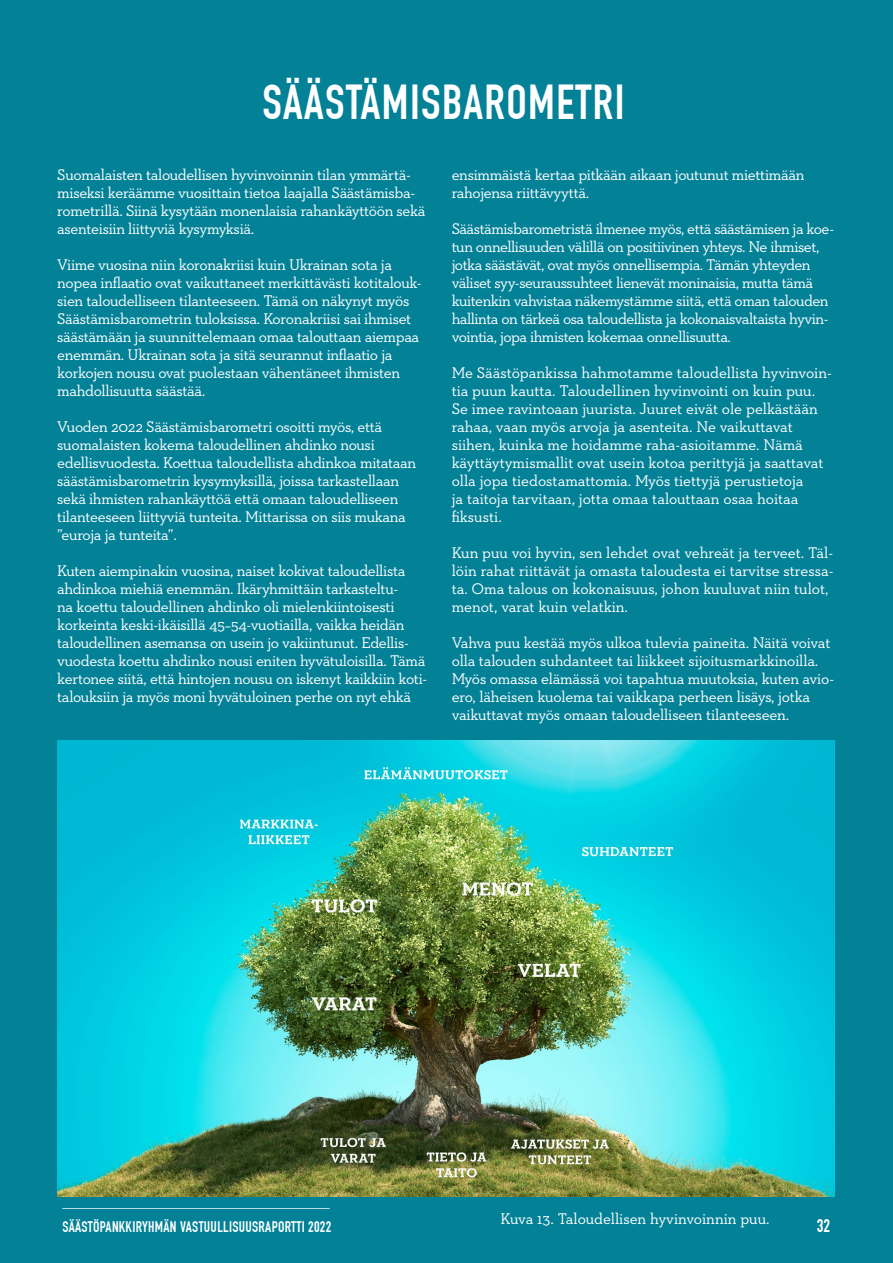
<style>
.page{position:relative;width:893px;height:1263px;background:#038197}
.page>*{position:absolute;margin:0;border:0;box-sizing:border-box;transform-origin:0 0}
.Artikkeli_otsikko{font:700 48px "DIN Condensed";letter-spacing:.03em;color:#fff}
.t1{font:700 18px "DIN Condensed";color:#fff}
.Body{font:15.75px/18px "Neutraface Slab Text";letter-spacing:-.02em;color:#fff}
.t2{font:700 15px "DIN Condensed";letter-spacing:.02em;color:#fff}
</style>
<div class="page">
<img style="left:57px;top:741px;width:777px;height:455px">
<hr style="left:62px;top:1208px;width:268px;height:1px;background:#fff">
<p class="Artikkeli_otsikko" style="left:262px;top:74px;width:364px">SÄÄSTÄMISBAROMETRI</p>
<p class="Body" style="left:57px;top:165px;width:370px">Suomalaisten taloudellisen hyvinvoinnin tilan ymmärtä&shy;miseksi keräämme vuosittain tietoa laajalla Säästämisba&shy;rometrillä. Siinä kysytään monenlaisia rahankäyttöön sekä asenteisiin liittyviä kysymyksiä.</p>
<p class="Body" style="left:57px;top:255px;width:366px">Viime vuosina niin koronakriisi kuin Ukrainan sota ja nopea inflaatio ovat vaikuttaneet merkittävästi kotitalouk&shy;sien taloudelliseen tilanteeseen. Tämä on näkynyt myös Säästämisbarometrin tuloksissa. Koronakriisi sai ihmiset säästämään ja suunnittelemaan omaa talouttaan aiempaa enemmän. Ukrainan sota ja sitä seurannut inflaatio ja korkojen nousu ovat puolestaan vähentäneet ihmisten mahdollisuutta säästää.</p>
<p class="Body" style="left:57px;top:417px;width:360px">Vuoden 2022 Säästämisbarometri osoitti myös, että suomalaisten kokema taloudellinen ahdinko nousi edellisvuodesta. Koettua taloudellista ahdinkoa mitataan säästämisbarometrin kysymyksillä, joissa tarkastellaan sekä ihmisten rahankäyttöä että omaan taloudelliseen tilanteeseen liittyviä tunteita. Mittarissa on siis mukana ”euroja ja tunteita”.</p>
<p class="Body" style="left:57px;top:561px;width:371px">Kuten aiempinakin vuosina, naiset kokivat taloudellista ahdinkoa miehiä enemmän. Ikäryhmittäin tarkasteltu-<br>na koettu taloudellinen ahdinko oli mielenkiintoisesti korkeinta keski-ikäisillä 45–54-vuotiailla, vaikka heidän taloudellinen asemansa on usein jo vakiintunut. Edellis&shy;vuodesta koettu ahdinko nousi eniten hyvätuloisilla. Tämä kertonee siitä, että hintojen nousu on iskenyt kaikkiin koti&shy;talouksiin ja myös moni hyvätuloinen perhe on nyt ehkä</p>
<p class="Body" style="left:452px;top:165px;width:354px">ensimmäistä kertaa pitkään aikaan joutunut miettimään rahojensa riittävyyttä.</p>
<p class="Body" style="left:452px;top:220px;width:384px">Säästämisbarometristä ilmenee myös, että säästämisen ja koe&shy;tun onnellisuuden välillä on positiivinen yhteys. Ne ihmiset, jotka säästävät, ovat myös onnellisempia. Tämän yhteyden väliset syy-seuraussuhteet lienevät moninaisia, mutta tämä kuitenkin vahvistaa näkemystämme siitä, että oman talouden hallinta on tärkeä osa taloudellista ja kokonaisvaltaista hyvin&shy;vointia, jopa ihmisten kokemaa onnellisuutta.</p>
<p class="Body" style="left:452px;top:364px;width:382px">Me Säästöpankissa hahmotamme taloudellista hyvinvoin&shy;tia puun kautta. Taloudellinen hyvinvointi on kuin puu.<br>Se imee ravintoaan juurista. Juuret eivät ole pelkästään rahaa, vaan myös arvoja ja asenteita. Ne vaikuttavat siihen, kuinka me hoidamme raha-asioitamme. Nämä käyttäytymismallit ovat usein kotoa perittyjä ja saattavat olla jopa tiedostamattomia. Myös tiettyjä perustietoja<br>ja taitoja tarvitaan, jotta omaa talouttaan osaa hoitaa fiksusti.</p>
<p class="Body" style="left:452px;top:544px;width:383px">Kun puu voi hyvin, sen lehdet ovat vehreät ja terveet. Täl&shy;löin rahat riittävät ja omasta taloudesta ei tarvitse stressa&shy;ta. Oma talous on kokonaisuus, johon kuuluvat niin tulot, menot, varat kuin velatkin.</p>
<p class="Body" style="left:452px;top:634px;width:384px">Vahva puu kestää myös ulkoa tulevia paineita. Näitä voivat olla talouden suhdanteet tai liikkeet sijoitusmarkkinoilla.<br>Myös omassa elämässä voi tapahtua muutoksia, kuten avio&shy;ero, läheisen kuolema tai vaikkapa perheen lisäys, jotka vaikuttavat myös omaan taloudelliseen tilanteeseen.</p>
<p class="Body" style="left:500px;top:1209px;width:271px">Kuva 13. Taloudellisen hyvinvoinnin puu.</p>
<p class="t2" style="left:62px;top:1218px;width:271px">SÄÄSTÖPANKKIRYHMÄN VASTUULLISUUSRAPORTTI 2022</p>
<p class="t1" style="left:817px;top:1215px;width:15px">32</p>
</div>
